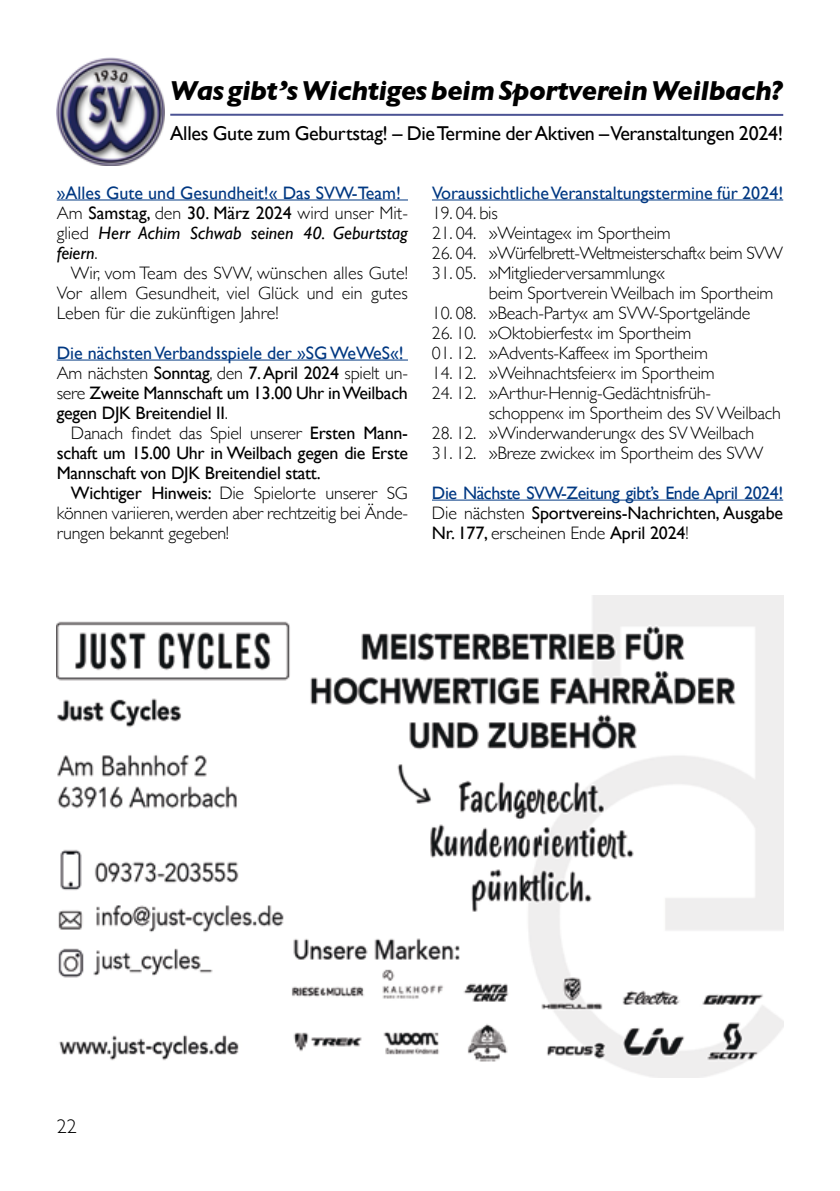
<style>
.page{position:relative;width:840px;height:1191px;background:#fff}
.page>*{position:absolute;margin:0;border:0;box-sizing:border-box;transform-origin:0 0}
.t1{font:italic 700 28px "Gill Sans";letter-spacing:-.02em;color:#000}
.t2{font:20px "Gill Sans";letter-spacing:-.015em;color:#000}
.t3{font:300 20px "Gill Sans";color:#000}
.t4{font:300 18px/20px "Gill Sans";letter-spacing:-.015em;color:#000;text-align:justify}
.t5{font:18px/20px "Gill Sans";letter-spacing:-.015em;color:#000;text-align:justify}
.t6{font:italic 18px/20px "Gill Sans";color:#000}
.t7{font:18px "Gill Sans";color:#003882}
.t8{font:300 18px "Gill Sans";letter-spacing:-.035em;color:#000}
.s1{font-style:normal;color:#003882}
.s2{font-weight:300;font-style:normal}
.s3{font-style:normal}
.s4{color:#003882}
.s5{font-weight:300}
.s6{font-weight:400}
</style>
<div class="page">
<hr style="left:170px;top:114px;width:612px;height:2px;background:#4b5394">
<img style="left:57px;top:57px;width:107px;height:108px">
<hr style="left:57px;top:199px;width:351px;height:1px;background:#003882">
<hr style="left:57px;top:359px;width:351px;height:1px;background:#003882">
<hr style="left:432px;top:199px;width:350px;height:1px;background:#003882">
<hr style="left:432px;top:499px;width:350px;height:1px;background:#003882">
<img style="left:57px;top:595px;width:725px;height:482px">
<h1 class="t1" style="left:170px;top:74px;width:614px">Was gibt’s Wichtiges beim Sportverein Weilbach?</h1>
<p class="t2" style="left:170px;top:121px;width:614px">Alles Gute zum Geburtstag! – Die Termine der Aktiven – Veranstaltungen 2024!</p>
<p class="t6" style="left:57px;top:182px;width:352px"><span class="s1">»Alles Gute und Gesundheit!« Das SVW-Team!<br></span><span class="s2">Am</span> <span class="s3">Samstag,</span> <span class="s2">den</span> <span class="s3">30. März 2024</span> <span class="s2">wird unser Mit&shy;glied</span> Herr Achim Schwab seinen 40. Geburtstag feiern<span class="s2">.</span></p>
<p class="t4" style="left:57px;top:262px;width:352px;text-indent:14px">Wir, vom Team des SVW, wünschen alles Gute!<br>Vor allem Gesundheit, viel Glück und ein gutes Leben für die zukünftigen Jahre!</p>
<p class="t5" style="left:57px;top:342px;width:352px;text-align:left"><span class="s4">Die nächsten Verbandsspiele der »SG WeWeS«!<br></span><span class="s5">Am nächsten</span> Sonntag<span class="s5">, den</span> 7. April 2024 <span class="s5">spielt un&shy;sere</span> Zweite Mannschaft um 13.00 Uhr in Weilbach gegen DJK Breitendiel II<span class="s5">.</span></p>
<p class="t5" style="left:57px;top:422px;width:352px;text-indent:14px"><span class="s5">Danach findet das Spiel unserer</span> Ersten Mann&shy;schaft um 15.00 Uhr in Weilbach gegen die Erste Mannschaft von DJK Breitendiel statt.</p>
<p class="t4" style="left:57px;top:482px;width:352px;text-indent:14px"><span class="s6">Wichtiger Hinweis:</span> Die Spielorte unserer SG können variieren, werden aber rechtzeitig bei Ände&shy;rungen bekannt gegeben!</p>
<p class="t7" style="left:432px;top:182px;width:352px">Voraussichtliche Veranstaltungstermine für 2024!</p>
<p class="t4" style="left:432px;top:202px;width:67px">19. 04. bis</p>
<p class="t4" style="left:432px;top:222px;width:240px">21. 04. »Weintage« im Sportheim</p>
<p class="t8" style="left:432px;top:238px;width:352px">26. 04. »Würfelbrett-Weltmeisterschaft« beim SVW</p>
<p class="t4" style="left:488px;top:262px;width:286px;text-indent:-57px">31. 05. »Mitgliederversammlung«<br>beim Sportverein Weilbach im Sportheim</p>
<p class="t4" style="left:432px;top:302px;width:320px">10. 08. »Beach-Party« am SVW-Sportgelände</p>
<p class="t4" style="left:432px;top:322px;width:261px">26. 10. »Oktobierfest« im Sportheim</p>
<p class="t4" style="left:432px;top:342px;width:277px">01. 12. »Advents-Kaffee« im Sportheim</p>
<p class="t4" style="left:432px;top:362px;width:284px">14. 12. »Weihnachtsfeier« im Sportheim</p>
<p class="t4" style="left:488px;top:382px;width:293px;text-indent:-57px">24. 12. »Arthur-Hennig-Gedächtnisfrüh&shy;schoppen« im Sportheim des SV Weilbach</p>
<p class="t4" style="left:432px;top:422px;width:324px">28. 12. »Winderwanderung« des SV Weilbach</p>
<p class="t4" style="left:432px;top:442px;width:333px">31. 12. »Breze zwicke« im Sportheim des SVW</p>
<p class="t5" style="left:432px;top:482px;width:352px"><span class="s4">Die Nächste SVW-Zeitung gibt’s Ende April 2024!<br></span><span class="s5">Die nächsten</span> Sportvereins-Nachrichten, Ausgabe Nr. 177, <span class="s5">erscheinen Ende</span> April 2024<span class="s5">!</span></p>
<p class="t3" style="left:57px;top:1110px;width:21px">22</p>
</div>
